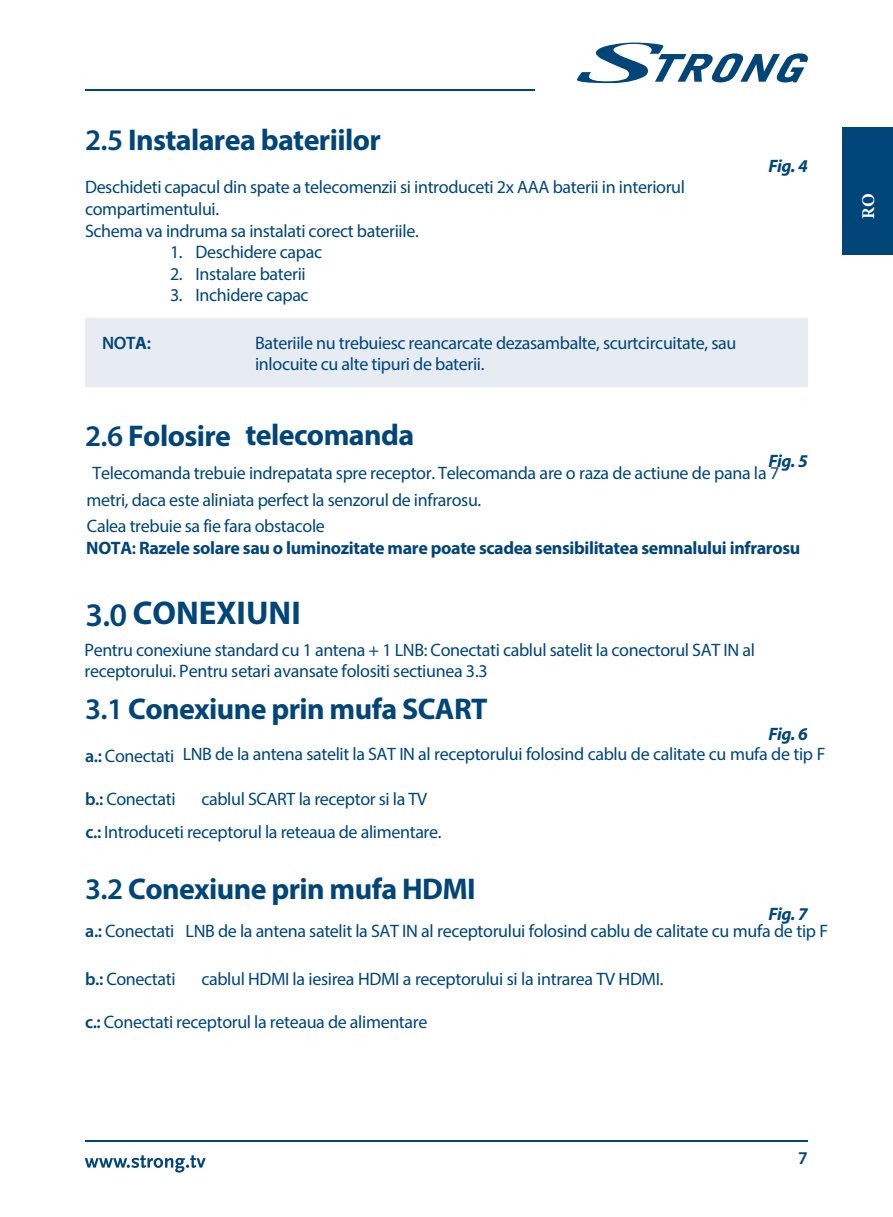
<style>
.page{position:relative;width:893px;height:1217px;background:#fff}
.page>*{position:absolute;margin:0;border:0;box-sizing:border-box;transform-origin:0 0}
.t1{font:600 33px "Myriad Pro";color:#004578}
.t2{font:700 30px "Myriad Pro";letter-spacing:-.02em;color:#004578}
.t3{font:18px/21.6px "Myriad Pro";letter-spacing:-.02em;color:#004578}
.t4{font:700 18px "Myriad Pro";letter-spacing:-.02em;color:#004578}
.t5{font:italic 700 18px "Myriad Pro";letter-spacing:-.025em;color:#004578}
.t6{font:700 18px "Minion Pro";color:#fff}
.t7{font:600 18px "Myriad Pro";color:#004578}
.s1{font-weight:600}
.s2{font-weight:700}
.s3{font-weight:700;font-style:italic}
</style>
<div class="page">
<div style="left:85px;top:317px;width:723px;height:150px;background:#e6ecf1"></div>
<div style="left:85px;top:387px;width:723px;height:105px;background:#fff"></div>
<hr style="left:85px;top:1140px;width:723px;height:1px;background:#004578">
<svg style="left:85px;top:1155px;width:121px;height:17px"></svg>
<div style="left:842px;top:128px;width:51px;height:127px;background:#004578"></div>
<svg style="left:577px;top:43px;width:231px;height:41px"></svg>
<hr style="left:85px;top:90px;width:449px;height:1px;background:#004578">
<h2 class="t2" style="left:85px;top:120px;width:297px"><span class="s1">2.5</span> Instalarea bateriilor</h2>
<p class="t3" style="left:85px;top:176px;width:602px">Deschideti capacul din spate a telecomenzii si introduceti 2x AAA baterii in interiorul compartimentului.<br>Schema va indruma sa instalati corect bateriile.</p>
<p class="t3" style="left:170px;top:241px;width:154px">1. Deschidere capac</p>
<p class="t3" style="left:170px;top:263px;width:137px">2. Instalare baterii</p>
<p class="t3" style="left:170px;top:284px;width:140px">3. Inchidere capac</p>
<p class="t3" style="left:255px;top:331px;width:483px">Bateriile nu trebuiesc reancarcate dezasambalte, scurtcircuitate, sau inlocuite cu alte tipuri de baterii.</p>
<h2 class="t2" style="left:85px;top:415px;width:331px"><span class="s1">2.6</span> Folosire telecomanda</h2>
<p class="t5" style="left:768px;top:154px;width:41px">Fig. 4</p>
<p class="t5" style="left:768px;top:449px;width:41px">Fig. 5</p>
<p class="t3" style="left:87px;top:460px;width:694px;line-height:26.4px;text-indent:6px">Telecomanda trebuie indrepatata spre receptor. Telecomanda are o raza de actiune de pana la 7 metri, daca este aliniata perfect la senzorul de infrarosu.<br>Calea trebuie sa fie fara obstacole</p>
<p class="t4" style="left:86px;top:536px;width:716px">NOTA<span class="s1">:</span> Razele solare sau o luminozitate mare poate scadea sensibilitatea semnalului infrarosu</p>
<h1 class="t1" style="left:85px;top:593px;width:214px">3.0 <span class="s2">s</span></h1>
<p class="t3" style="left:84px;top:638px;width:672px">Pentru conexiune standard cu 1 antena + 1 LNB: Conectati cablul satelit la conectorul SAT IN al receptorului. Pentru setari avansate folositi sectiunea 3.3</p>
<h2 class="t2" style="left:85px;top:689px;width:404px"><span class="s1">3.1</span> Conexiune prin mufa SCART</h2>
<p class="t3" style="left:85px;top:724px;width:742px;line-height:19.8px;text-indent:683px"><span class="s3">Fig. 6 </span><span class="s1">a.:</span> Conectati LNB de la antena satelit la SAT IN al receptorului folosind cablu de calitate cu mufa de tip F</p>
<p class="t3" style="left:85px;top:788px;width:92px"><span class="s1">b.:</span> Conectati</p>
<p class="t3" style="left:85px;top:782px;width:358px;line-height:33px;text-indent:116px">cablul SCART la receptor si la TV <span class="s1">c.:</span> Introduceti receptorul la reteaua de alimentare.</p>
<h2 class="t2" style="left:85px;top:868px;width:392px"><span class="s1">3.2</span> Conexiune prin mufa HDMI</h2>
<p class="t5" style="left:768px;top:902px;width:41px">Fig. 7</p>
<p class="t3" style="left:85px;top:919px;width:745px"><span class="s1">a.:</span> Conectati LNB de la antena satelit la SAT IN al receptorului folosind cablu de calitate cu mufa de tip F</p>
<p class="t3" style="left:85px;top:967px;width:92px"><span class="s1">b.:</span> Conectati</p>
<p class="t3" style="left:201px;top:967px;width:464px">cablul HDMI la iesirea HDMI a receptorului si la intrarea TV HDMI.</p>
<p class="t3" style="left:85px;top:1010px;width:344px"><span class="s1">c.:</span> Conectati receptorul la reteaua de alimentare</p>
<p class="t6" style="left:855px;top:219px;width:27px;rotate:-90deg">RO</p>
<p class="t7" style="left:798px;top:1146px;width:11px">7</p>
</div>
